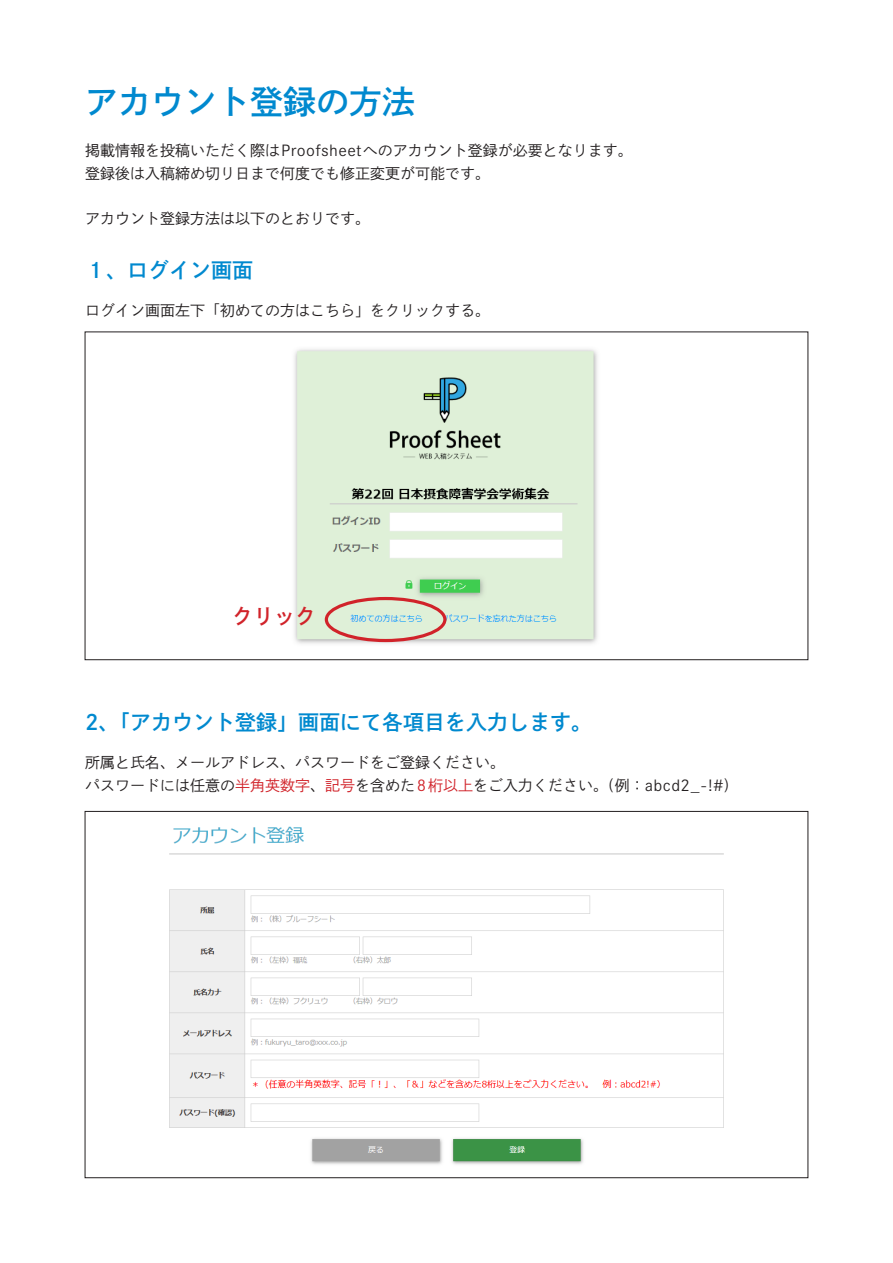
<style>
.page{position:relative;width:893px;height:1263px;background:#fff}
.page>*{position:absolute;margin:0;border:0;box-sizing:border-box;transform-origin:0 0}
.t1{font:33px "P Shuei Go Kin Std N B";color:#0089cf}
.t2{font:21px "P Shuei Go Kin Std N B";color:#0089cf}
.t3{font:21px "P Shuei Go Kin Std N B";color:#d1232a}
.t4{font:15px/22.5px "P Shuei Go Kin Std N L";color:#231f20}
.s1{color:#d1232a}
</style>
<div class="page">
<img style="left:294px;top:349px;width:304px;height:295px">
<img style="left:169px;top:826px;width:555px;height:339px">
<div style="left:325px;top:597px;width:121px;height:45px;border:3px solid #d1232a;border-radius:50%"></div>
<h1 class="t1" style="left:85px;top:79px;width:331px">アカウント登録の方法</h1>
<p class="t4" style="left:85px;top:139px;width:549px">掲載情報を投稿いただく際はProofsheetへのアカウント登録が必要となります。登録後は入稿締め切り日まで何度でも修正変更が可能です。</p>
<p class="t4" style="left:85px;top:206px;width:286px">アカウント登録方法は以下のとおりです。</p>
<h2 class="t2" style="left:85px;top:255px;width:169px">１、ログイン画面</h2>
<p class="t4" style="left:85px;top:299px;width:406px">ログイン画面左下「初めての方はこちら」をクリックする。</p>
<h2 class="t3" style="left:232px;top:602px;width:85px">クリック</h2>
<h2 class="t2" style="left:85px;top:707px;width:509px">2、「アカウント登録」画面にて各項目を入力します。</h2>
<p class="t4" style="left:85px;top:751px;width:646px">所属と氏名、メールアドレス、パスワードをご登録ください。<br>パスワードには任意の<span class="s1">半角英数字</span>、<span class="s1">記号</span>を含めた<span class="s1">8桁以上</span>をご入力ください。(例：abcd2_-!#)</p>
</div>
